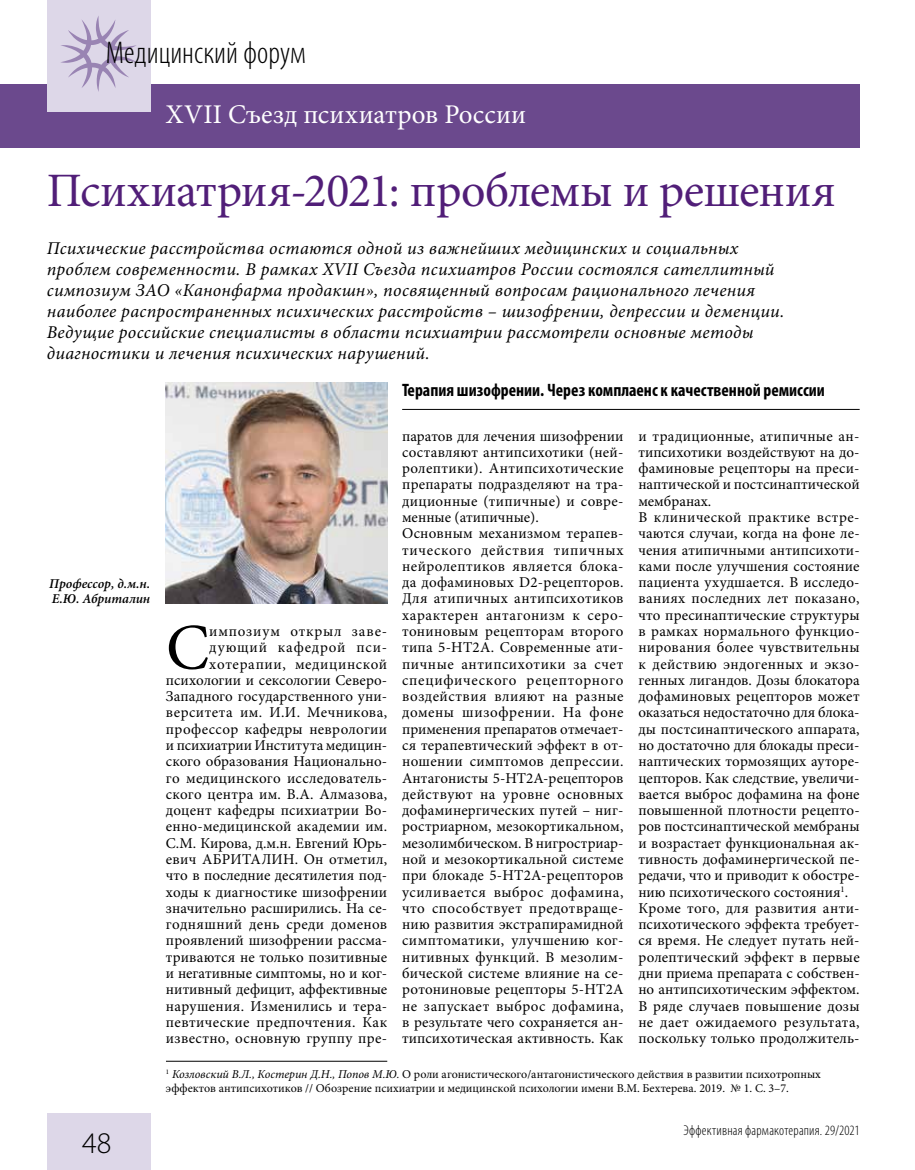
<style>
.page{position:relative;width:915px;height:1170px;background:#fff}
.page>*{position:absolute;margin:0;border:0;box-sizing:border-box;transform-origin:0 0}
.t1{font:65.1px "Minion Pro";color:#000}
.t2{font:48px "Minion Pro";letter-spacing:-.015em;color:#511e78}
.t3{font:300 condensed 31.5px "Myriad Pro";color:#000}
.t4{font:300 30px "Myriad Pro";color:#000}
.t5{font:27px "Minion Pro";letter-spacing:.005em;color:#fff}
.t6{font:italic 18px/21px "Minion Pro";letter-spacing:.02em;color:#000}
.t7{font:700 condensed 18px "Myriad Pro";color:#000}
.t8{font:15px/16.2px "Minion Pro";letter-spacing:.015em;color:#000}
.t9{font:300 condensed 14.25px "Myriad Pro";letter-spacing:.015em;color:#000}
.t10{font:italic 600 13.5px/15px "Minion Pro";color:#000}
.t11{font:12px/13.5px "Minion Pro";color:#000}
.s1{font-style:italic}
</style>
<div class="page">
<div style="left:0;top:84px;width:859px;height:63px;background:#6b498d"></div>
<div style="left:47px;top:1113px;width:103px;height:56px;background:#ddd7e8"></div>
<div style="left:47px;top:0;width:103px;height:111px;background:#ddd7e8"></div>
<svg style="left:61px;top:16px;width:75px;height:76px"></svg>
<hr style="left:402px;top:409px;width:457px;height:1px;background:#000">
<img style="left:166px;top:383px;width:221px;height:220px">
<hr style="left:166px;top:1060px;width:221px;height:1px;background:#000">
<h3 class="t3" style="left:106px;top:34px;width:201px">Медицинский форум</h3>
<h3 class="t5" style="left:166px;top:96px;width:362px">XVII Съезд психиатров России</h3>
<h2 class="t2" style="left:47px;top:159px;width:790px">Психиатрия-2021: проблемы и решения</h2>
<p class="t6" style="left:47px;top:238px;width:738px">Психические расстройства остаются одной из важнейших медицинских и социальных проблем современности. В рамках XVII Съезда психиатров России состоялся сателлитный симпозиум ЗАО «Канонфарма продакшн», посвященный вопросам рационального лечения наиболее распространенных психических расстройств – шизофрении, депрессии и деменции.<br>Ведущие российские специалисты в области психиатрии рассмотрели основные методы диагностики и лечения психических нарушений.</p>
<p class="t10" style="left:49px;top:576px;width:102px">Профессор, д.м.н.<br>Е.Ю. Абриталин</p>
<h3 class="t4" style="left:82px;top:1125px;width:31px">48</h3>
<p class="t7" style="left:402px;top:379px;width:424px">Терапия шизофрении. Через комплаенс к качественной ремиссии</p>
<p class="t8" style="left:402px;top:427px;width:223px">паратов для лечения шизофрении составляют антипсихотики (ней&shy;ролептики). Антипсихотические препараты подразделяют на тра&shy;диционные (типичные) и совре&shy;менные (атипичные).<br>Основным механизмом терапев&shy;тического действия типичных нейролептиков является блока&shy;да дофаминовых D2-рецепторов.<br>Для атипичных антипсихотиков характерен антагонизм к серо&shy;тониновым рецепторам второго типа 5-HT2A. Современные ати&shy;пичные антипсихотики за счет специфического рецепторного воздействия влияют на разные домены шизофрении. На фоне применения препаратов отмечает&shy;ся терапевтический эффект в от&shy;ношении симптомов депрессии.<br>Антагонисты 5-HT2A-рецепторов действуют на уровне основных дофаминергических путей – ниг&shy;ростриарном, мезокортикальном, мезолимбическом. В нигростриар&shy;ной и мезокортикальной системе при блокаде 5-HT2A-рецепторов усиливается выброс дофамина, что способствует предотвраще&shy;нию развития экстрапирамидной симптоматики, улучшению ког&shy;нитивных функций. В мезолим&shy;бической системе влияние на се&shy;ротониновые рецепторы 5-HT2A не запускает выброс дофамина, в результате чего сохраняется ан&shy;типсихотическая активность. Как</p>
<p class="t8" style="left:638px;top:427px;width:223px">и традиционные, атипичные ан&shy;типсихотики воздействуют на до&shy;фаминовые рецепторы на преси&shy;наптической и постсинаптической мембранах.<br>В клинической практике встре&shy;чаются случаи, когда на фоне ле&shy;чения атипичными антипсихоти&shy;ками после улучшения состояние пациента ухудшается. В исследо&shy;ваниях последних лет показано, что пресинаптические структуры в рамках нормального функцио&shy;нирования более чувствительны к действию эндогенных и экзо&shy;генных лигандов. Дозы блокатора дофаминовых рецепторов может оказаться недостаточно для блока&shy;ды постсинаптического аппарата, но достаточно для блокады преси&shy;наптических тормозящих ауторе&shy;цепторов. Как следствие, увеличи&shy;вается выброс дофамина на фоне повышенной плотности рецепто&shy;ров постсинаптической мембраны и возрастает функциональная ак&shy;тивность дофаминергической пе&shy;редачи, что и приводит к обостре&shy;нию психотического состояния<sup>1</sup>.<br>Кроме того, для развития анти&shy;психотического эффекта требует&shy;ся время. Не следует путать ней&shy;ролептический эффект в первые дни приема препарата с собствен&shy;но антипсихотическим эффектом.<br>В ряде случаев повышение дозы не дает ожидаемого результата, поскольку только продолжитель-</p>
<p class="t11" style="left:166px;top:1067px;width:656px"><sup>1</sup> <span class="s1">Козловский В.Л., Костерин Д.Н., Попов М.Ю.</span> О роли агонистического/антагонистического действия в развитии психотропных эффектов антипсихотиков // Обозрение психиатрии и медицинской психологии имени В.М. Бехтерева. 2019. № 1. С. 3–7.</p>
<h1 class="t1" style="left:166px;top:604px;width:45px">С</h1>
<p class="t8" style="left:166px;top:623px;width:223px;text-align:right">импозиум открыл заве&shy;дующий кафедрой пси&shy;хотерапии, медицинской психологии и сексологии Северо-<br>Западного государственного уни&shy;верситета им. И.И. Мечникова, профессор кафедры неврологии и психиатрии Института медицин&shy;ского образования Национально&shy;го медицинского исследователь&shy;ского центра им. В.А. Алмазова, доцент кафедры психиатрии Во&shy;енно-медицинской академии им.<br>С.М. Кирова, д.м.н. Евгений Юрь&shy;евич АБРИТАЛИН. Он отметил, что в последние десятилетия под&shy;ходы к диагностике шизофрении значительно расширились. На се&shy;годняшний день среди доменов проявлений шизофрении рассма&shy;триваются не только позитивные и негативные симптомы, но и ког&shy;нитивный дефицит, аффективные нарушения. Изменились и тера&shy;певтические предпочтения. Как известно, основную группу пре-</p>
<p class="t9" style="left:683px;top:1121px;width:178px">Эффективная фармакотерапия. 29/2021</p>
</div>
